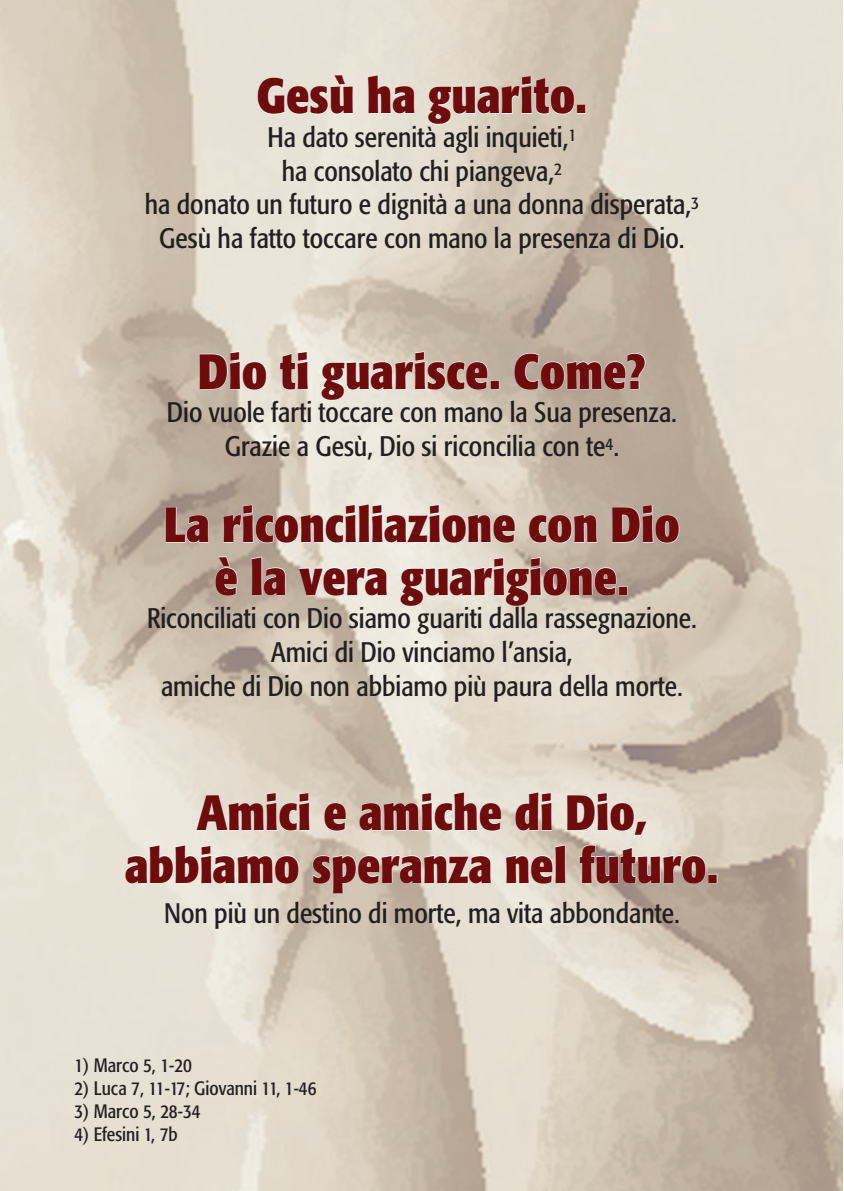
<style>
.page{position:relative;width:844px;height:1191px;background:#fff}
.page>*{position:absolute;margin:0;border:0;box-sizing:border-box;transform-origin:0 0}
.t1{font:700 condensed 49px/52.5px "Formata";color:#6d0b0d;text-align:center}
.t2{font:condensed 28px/33.6px "Formata";color:#231f20;text-align:center}
.t3{font:condensed 19.25px "Formata";color:#231f20}
</style>
<div class="page">
<img style="left:0;top:1px;width:842px;height:1190px">
<svg style="left:257px;top:75px;width:96px;height:40px;background:#ebe5db"></svg>
<svg style="left:367px;top:75px;width:48px;height:40px;background:#eae5da"></svg>
<svg style="left:427px;top:76px;width:148px;height:49px;background:#dcd3c4"></svg>
<div style="left:576px;top:105px;width:10px;height:9px;border:1px solid #fff"></div>
<svg style="left:198px;top:351px;width:69px;height:39px;background:#dad2c4"></svg>
<svg style="left:279px;top:351px;width:30px;height:39px"></svg>
<svg style="left:321px;top:325px;width:167px;height:75px;background:#dad1c2"></svg>
<div style="left:490px;top:380px;width:9px;height:9px;border:1px solid #fff"></div>
<svg style="left:513px;top:353px;width:132px;height:37px;background:#c0b3a4"></svg>
<svg style="left:165px;top:506px;width:44px;height:37px;background:#bdafa2"></svg>
<svg style="left:222px;top:478px;width:293px;height:65px;background:#ded7c9"></svg>
<svg style="left:528px;top:478px;width:69px;height:65px;background:#ccbfae"></svg>
<svg style="left:611px;top:504px;width:68px;height:39px;background:#c1b4a5"></svg>
<svg style="left:215px;top:556px;width:23px;height:40px"></svg>
<svg style="left:251px;top:556px;width:35px;height:40px"></svg>
<svg style="left:298px;top:567px;width:89px;height:29px"></svg>
<svg style="left:400px;top:557px;width:217px;height:49px;background:#dbd2c5"></svg>
<div style="left:618px;top:586px;width:9px;height:9px;border:1px solid #fff"></div>
<svg style="left:196px;top:766px;width:115px;height:65px;background:#e4dcce"></svg>
<svg style="left:323px;top:802px;width:23px;height:29px"></svg>
<svg style="left:358px;top:766px;width:144px;height:65px;background:#dfd7c9"></svg>
<svg style="left:514px;top:791px;width:39px;height:40px;background:#e4ded1"></svg>
<svg style="left:566px;top:792px;width:81px;height:44px;background:#ebe6db"></svg>
<svg style="left:125px;top:844px;width:174px;height:40px;background:#eae5da"></svg>
<svg style="left:312px;top:854px;width:180px;height:40px;background:#dad0c2"></svg>
<svg style="left:505px;top:844px;width:61px;height:40px;background:#e5ded1"></svg>
<svg style="left:578px;top:844px;width:128px;height:40px;background:#ccc1b4"></svg>
<div style="left:708px;top:874px;width:9px;height:9px;border:1px solid #fff"></div>
<h1 class="t1" style="left:256px;top:69px;width:332px">Gesù ha guarito.</h1>
<p class="t2" style="left:145px;top:121px;width:556px">Ha dato serenità agli inquieti,<sup>1<br></sup>ha consolato chi piangeva,<sup>2<br></sup>ha donato un futuro e dignità a una donna disperata,<sup>3<br></sup>Gesù ha fatto toccare con mano la presenza di Dio.</p>
<h1 class="t1" style="left:198px;top:345px;width:449px">Dio ti guarisce. Come?</h1>
<p class="t2" style="left:167px;top:396px;width:511px">Dio vuole farti toccare con mano la Sua presenza.<br>Grazie a Gesù, Dio si riconcilia con te<sup>4</sup>.</p>
<h1 class="t1" style="left:164px;top:498px;width:517px">La riconciliazione con Dio è la vera guarigione.</h1>
<p class="t2" style="left:147px;top:602px;width:551px">Riconciliati con Dio siamo guariti dalla rassegnazione.<br>Amici di Dio vinciamo l’ansia,<br>amiche di Dio non abbiamo più paura della morte.</p>
<h1 class="t1" style="left:125px;top:786px;width:595px">Amici e amiche di Dio, abbiamo speranza nel futuro.</h1>
<p class="t2" style="left:164px;top:896px;width:517px">Non più un destino di morte, ma vita abbondante.</p>
<p class="t3" style="left:74px;top:1054px;width:119px">1) Marco 5, 1-20</p>
<p class="t3" style="left:74px;top:1077px;width:243px">2) Luca 7, 11-17; Giovanni 11, 1-46</p>
<p class="t3" style="left:74px;top:1100px;width:127px">3) Marco 5, 28-34</p>
<p class="t3" style="left:74px;top:1123px;width:105px">4) Efesini 1, 7b</p>
</div>
